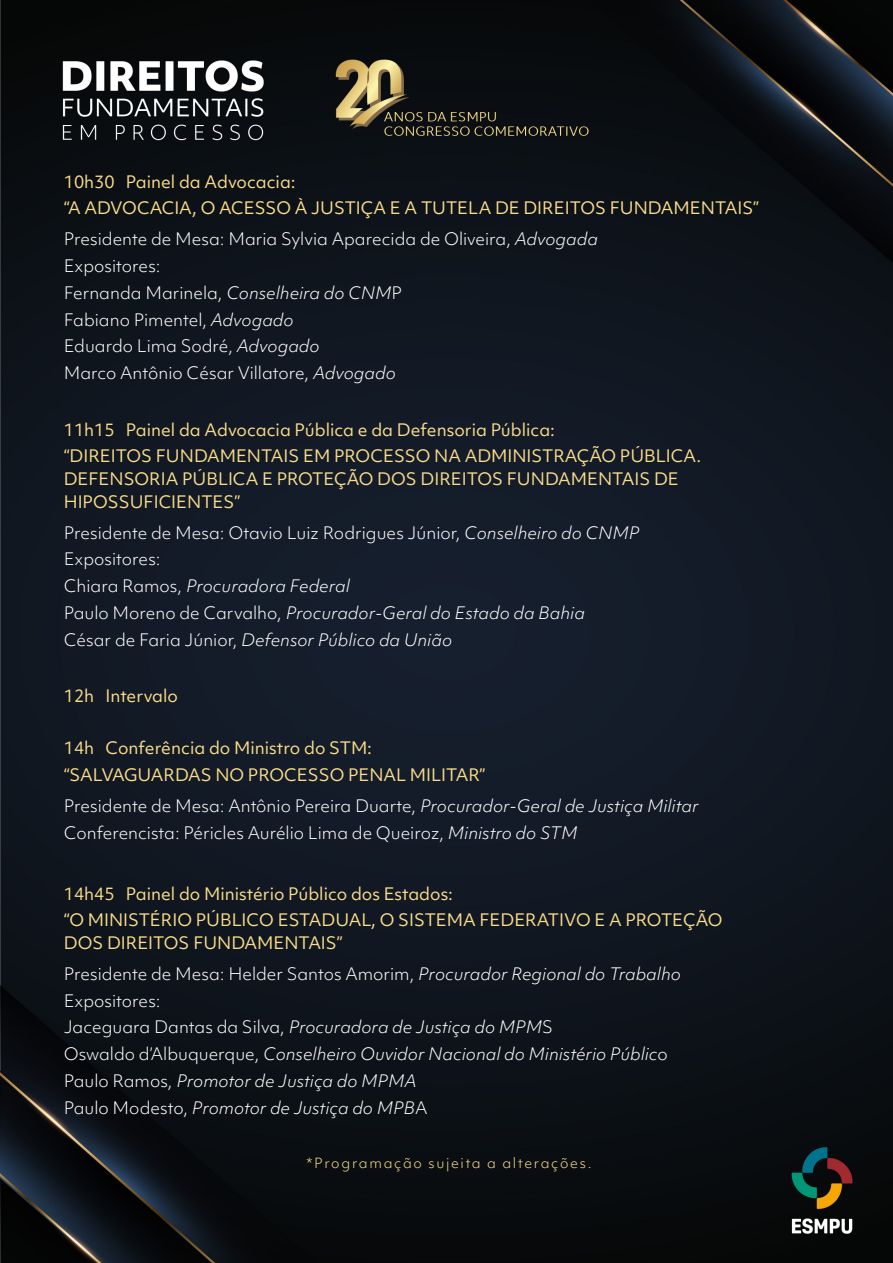
<style>
.page{position:relative;width:893px;height:1263px;background:#fff}
.page>*{position:absolute;margin:0;border:0;box-sizing:border-box;transform-origin:0 0}
.t1{font:300 16.5px/26.7px "Objektiv Mk 1";color:#fff}
.t2{font:16.5px/26.7px "Objektiv Mk 1";color:#fadd8c}
.t3{font:italic 300 16.5px/26.7px "Objektiv Mk 1";color:#fff}
.t4{font:300 13.5px "Objektiv Mk 1";letter-spacing:.125em;color:#fadd8c}
.s1{font-style:italic}
.s2{font-weight:400;color:#fadd8c}
.s3{font-style:normal}
</style>
<div class="page">
<img style="left:0;top:0;width:893px;height:1263px">
<p class="t2" style="left:64px;top:168px;width:697px">10h30 Painel da Advocacia:<br>“A ADVOCACIA, O ACESSO À JUSTIÇA E A TUTELA DE DIREITOS FUNDAMENTAIS”</p>
<p class="t1" style="left:64px;top:226px;width:536px">Presidente de Mesa: Maria Sylvia Aparecida de Oliveira, <span class="s1">Advogada </span>Expositores:<br>Fernanda Marinela, <span class="s1">Conselheira do CNM</span>P<br>Fabiano Pimentel, <span class="s1">Advogado<br></span>Eduardo Lima Sodré, <span class="s1">Advogado<br></span>Marco Antônio César Villatore, <span class="s1">Advogado</span></p>
<p class="t2" style="left:64px;top:416px;width:639px">11h15 Painel da Advocacia Pública e da Defensoria Pública:<br>“DIREITOS FUNDAMENTAIS EM PROCESSO NA ADMINISTRAÇÃO PÚBLICA.</p>
<p class="t2" style="left:64px;top:467px;width:617px;line-height:22.5px">DEFENSORIA PÚBLICA E PROTEÇÃO DOS DIREITOS FUNDAMENTAIS DE<br>HIPOSSUFICIENTES”</p>
<p class="t1" style="left:64px;top:519px;width:577px">Presidente de Mesa: Otavio Luiz Rodrigues Júnior, <span class="s1">Conselheiro do CNMP </span>Expositores:<br>Chiara Ramos, <span class="s1">Procuradora Federal<br></span>Paulo Moreno de Carvalho, <span class="s1">Procurador-Geral do Estado da Bahia<br></span>César de Faria Júnior, <span class="s1">Defensor Público da União</span></p>
<p class="t2" style="left:64px;top:682px;width:116px">12h Intervalo</p>
<p class="t2" style="left:64px;top:735px;width:423px">14h Conferência do Ministro do STM: “SALVAGUARDAS NO PROCESSO PENAL MILITAR”</p>
<p class="t1" style="left:64px;top:792px;width:636px">Presidente de Mesa: Antônio Pereira Duarte, <span class="s1">Procurador-Geral de Justiça Militar<br></span>Conferencista: Péricles Aurélio Lima de Queiroz, <span class="s1">Ministro do STM</span></p>
<p class="t2" style="left:64px;top:880px;width:660px">14h45 Painel do Ministério Público dos Estados:<br>“O MINISTÉRIO PÚBLICO ESTADUAL, O SISTEMA FEDERATIVO E A PROTEÇÃO</p>
<p class="t1" style="left:64px;top:927px;width:619px;line-height:31px"><span class="s2">DOS DIREITOS FUNDAMENTAIS”<br></span>Presidente de Mesa: Helder Santos Amorim, <span class="s1">Procurador Regional do Trabalho</span></p>
<p class="t3" style="left:64px;top:987px;width:606px"><span class="s3">Expositores:<br>Jaceguara Dantas da Silva,</span> Procuradora de Justiça do MPM<span class="s3">S<br>Oswaldo d’Albuquerque,</span> Conselheiro Ouvidor Nacional do Ministério Públic<span class="s3">o Paulo Ramos,</span> Promotor de Justiça do MPMA<br><span class="s3">Paulo Modesto,</span> Promotor de Justiça do MPB<span class="s3">A</span></p>
<p class="t4" style="left:306px;top:1153px;width:287px">*Programação sujeita a alterações.</p>
</div>
